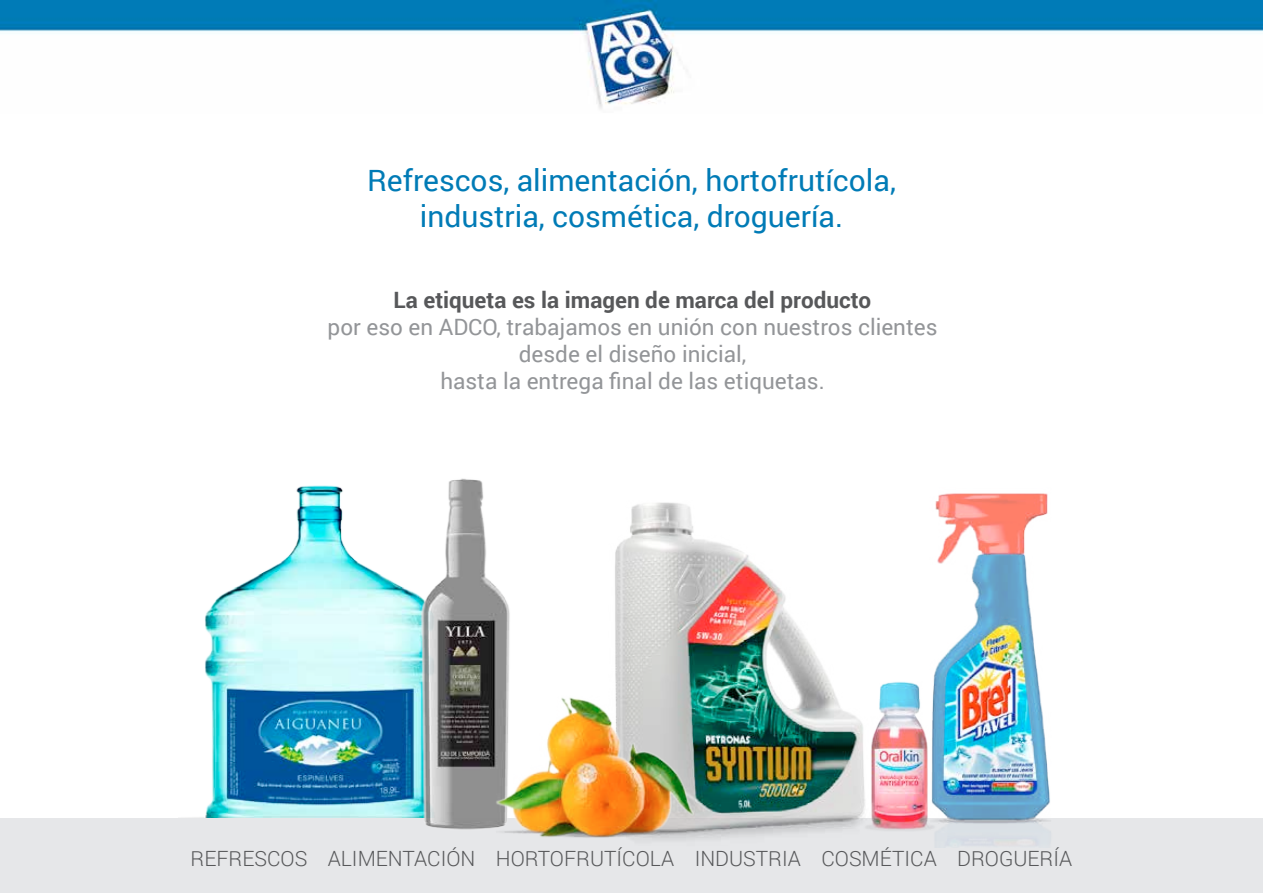
<style>
.page{position:relative;width:1263px;height:893px;background:#fff}
.page>*{position:absolute;margin:0;border:0;box-sizing:border-box;transform-origin:0 0}
.t1{font:30px/36px "Roboto";color:#007bb6;text-align:center}
.t2{font:22.5px/27px "Roboto";color:#939598;text-align:center}
.t3{font:700 22.5px "Roboto";color:#57585a}
.t4{font:300 21px "Roboto";color:#57585a}
</style>
<div class="page">
<img style="left:188px;top:485px;width:207px;height:333px">
<div style="left:0;top:818px;width:1263px;height:75px;background:#e6e7e9"></div>
<img style="left:615px;top:502px;width:240px;height:336px">
<img style="left:855px;top:682px;width:69px;height:148px">
<img style="left:924px;top:493px;width:127px;height:353px">
<img style="left:395px;top:478px;width:115px;height:350px">
<img style="left:436px;top:687px;width:260px;height:153px">
<img style="left:0;top:0;width:1263px;height:109px">
<h1 class="t1" style="left:367px;top:161px;width:530px">Refrescos, alimentación, hortofrutícola, industria, cosmética, droguería.</h1>
<p class="t3" style="left:394px;top:284px;width:479px">La etiqueta es la imagen de marca del producto</p>
<p class="t2" style="left:328px;top:313px;width:611px">por eso en ADCO, trabajamos en unión con nuestros clientes desde el diseño inicial,<br>hasta la entrega final de las etiquetas.</p>
<p class="t4" style="left:191px;top:844px;width:883px">REFRESCOS ALIMENTACIÓN HORTOFRUTÍCOLA INDUSTRIA COSMÉTICA DROGUERÍA</p>
</div>
